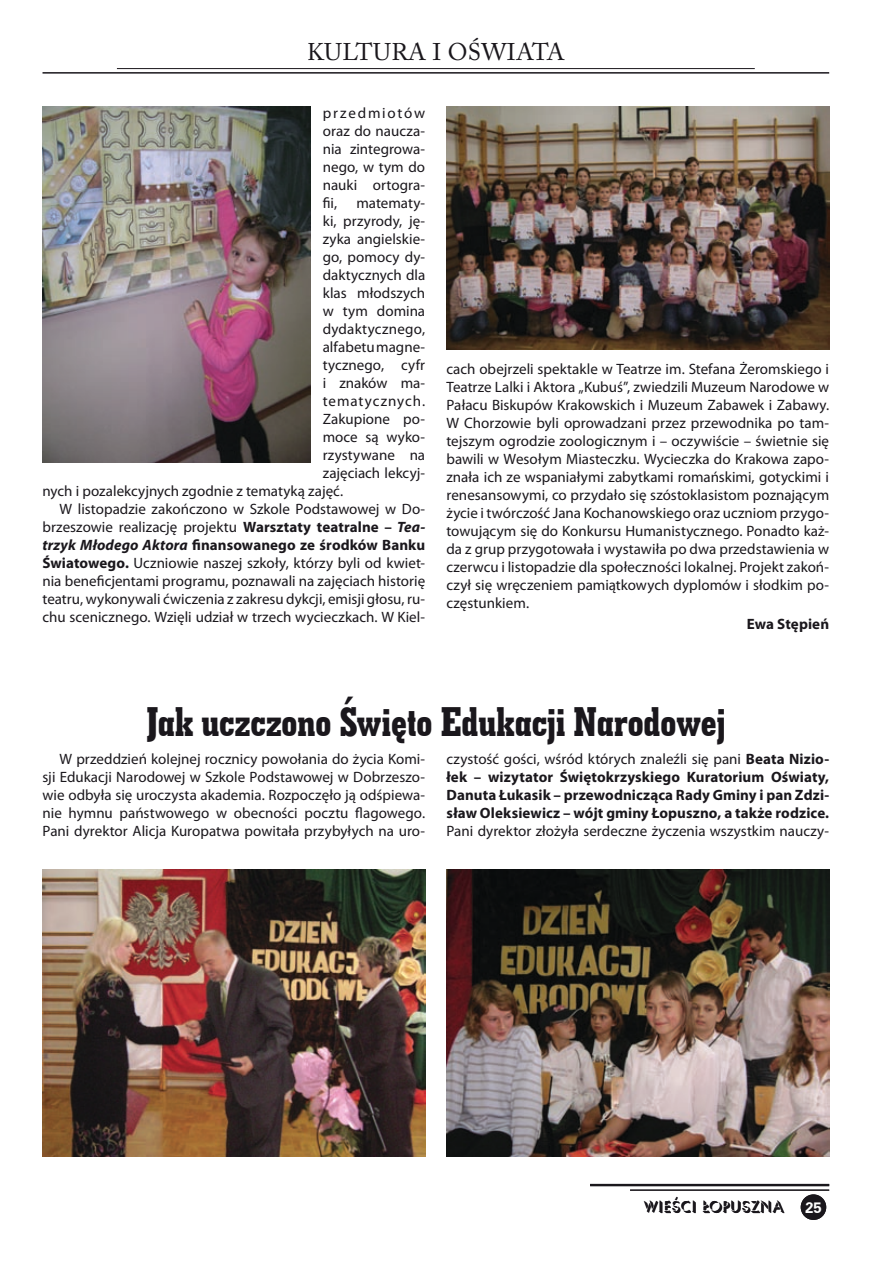
<style>
.page{position:relative;width:893px;height:1263px;background:#fff}
.page>*{position:absolute;margin:0;border:0;box-sizing:border-box;transform-origin:0 0}
.t1{font:42px "Geom Slab 703 BT Pl Cd Xtra Bd";color:#1a171c}
.t2{font:24px "Adobe Caslon Pro";letter-spacing:.015em;color:#1a171c}
.t3{font:16.5px "Umbrella";color:#1a171c}
.t4{font:15px/18px "Myriad Pro";letter-spacing:.005em;color:#1a171c;text-align:justify}
.t5{font:700 15px/18px "Myriad Pro";letter-spacing:.005em;color:#1a171c;text-align:justify}
.t6{font:15px "Myriad Pro";letter-spacing:.06em;color:#1a171c}
.t7{font:700 15px "Zurich L2";color:#fff}
.s1{font-weight:700}
.s2{font-weight:700;font-style:italic}
.s3{font-style:italic}
.s4{font-weight:400}
</style>
<div class="page">
<div style="left:801px;top:1194px;width:25px;height:26px;background:#1a171c;border-radius:50%"></div>
<hr style="left:590px;top:1184px;width:239px;height:2px;background:#1a171c">
<hr style="left:630px;top:1189px;width:199px;height:2px;background:#1a171c">
<hr style="left:43px;top:72px;width:786px;height:2px;background:#1a171c">
<hr style="left:117px;top:68px;width:638px;height:1px;background:#1a171c">
<img style="left:446px;top:106px;width:383px;height:244px">
<img style="left:43px;top:106px;width:267px;height:357px">
<img style="left:446px;top:869px;width:383px;height:288px">
<img style="left:43px;top:870px;width:382px;height:287px">
<h2 class="t2" style="left:307px;top:38px;width:259px">KU LTURA I OŚWIATA</h2>
<p class="t4" style="left:323px;top:103px;width:104px">przedmiotów oraz do naucza&shy;nia zintegrowa&shy;nego, w tym do nauki ortogra&shy;fii,</p>
<p class="t4" style="left:356px;top:193px;width:70px">matematy-</p>
<p class="t4" style="left:323px;top:211px;width:104px">ki, przyrody, ję-</p>
<p class="t4" style="left:323px;top:229px;width:104px">zyka angielskie-</p>
<p class="t4" style="left:323px;top:247px;width:104px">go, pomocy dy-</p>
<p class="t4" style="left:323px;top:265px;width:104px">daktycznych dla</p>
<p class="t4" style="left:323px;top:283px;width:104px">klas młodszych</p>
<p class="t4" style="left:323px;top:301px;width:104px">w tym domina</p>
<p class="t4" style="left:323px;top:319px;width:104px">dydaktycznego,</p>
<p class="t4" style="left:323px;top:337px;width:104px">alfabetu magne-</p>
<p class="t4" style="left:323px;top:355px;width:104px">tycznego, cyfr</p>
<p class="t4" style="left:323px;top:373px;width:104px">i znaków ma-</p>
<p class="t6" style="left:323px;top:391px;width:104px">tematycznych.</p>
<p class="t4" style="left:323px;top:409px;width:104px">Zakupione po-</p>
<p class="t4" style="left:323px;top:427px;width:104px">moce są wyko-</p>
<p class="t4" style="left:323px;top:445px;width:104px">rzystywane na</p>
<p class="t4" style="left:323px;top:463px;width:104px">zajęciach lekcyj-</p>
<p class="t4" style="left:43px;top:481px;width:302px">nych i pozalekcyjnych zgodnie z tematyką zajęć.</p>
<p class="t4" style="left:60px;top:499px;width:367px">W listopadzie zakończono w Szkole Podstawowej w Do-</p>
<p class="t4" style="left:43px;top:517px;width:384px">brzeszowie realizację projektu <span class="s1">Warsztaty teatralne –</span> <span class="s2">Tea-</span></p>
<p class="t5" style="left:43px;top:535px;width:384px"><span class="s3">trzyk Młodego Aktora</span> finansowanego ze środków Banku</p>
<p class="t4" style="left:43px;top:553px;width:384px"><span class="s1">Światowego.</span> Uczniowie naszej szkoły, którzy byli od kwiet-</p>
<p class="t4" style="left:43px;top:571px;width:384px">nia beneficjentami programu, poznawali na zajęciach historię</p>
<p class="t4" style="left:43px;top:589px;width:384px">teatru, wykonywali ćwiczenia z zakresu dykcji, emisji głosu, ru-</p>
<p class="t4" style="left:43px;top:607px;width:384px">chu scenicznego. Wzięli udział w trzech wycieczkach. W Kiel-</p>
<p class="t4" style="left:446px;top:360px;width:384px">cach obejrzeli spektakle w Teatrze im. Stefana Żeromskiego i Teatrze Lalki i Aktora „Kubuś”, zwiedzili Muzeum Narodowe w Pałacu Biskupów Krakowskich i Muzeum Zabawek i Zabawy.<br>W Chorzowie byli oprowadzani przez przewodnika po tam&shy;tejszym ogrodzie zoologicznym i – oczywiście – świetnie się bawili w Wesołym Miasteczku. Wycieczka do Krakowa zapo&shy;znała ich ze wspaniałymi zabytkami romańskimi, gotyckimi i renesansowymi, co przydało się szóstoklasistom poznającym życie i twórczość Jana Kochanowskiego oraz uczniom przygo&shy;towującym się do Konkursu Humanistycznego. Ponadto każ&shy;da z grup przygotowała i wystawiła po dwa przedstawienia w czerwcu i listopadzie dla społeczności lokalnej. Projekt zakoń&shy;czył się wręczeniem pamiątkowych dyplomów i słodkim po&shy;częstunkiem.</p>
<p class="t5" style="left:747px;top:615px;width:84px">Ewa Stępień</p>
<h1 class="t1" style="left:146px;top:695px;width:581px">Jak uczczono Święto Edukacji Narodowej</h1>
<p class="t5" style="left:446px;top:749px;width:384px"><span class="s4">czystość gości, wśród których znaleźli się pani</span> Beata Nizio&shy;łek – wizytator Świętokrzyskiego Kuratorium Oświaty, Danuta Łukasik – przewodnicząca Rady Gminy i pan Zdzi&shy;sław Oleksiewicz – wójt gminy Łopuszno, a także rodzice.</p>
<p class="t4" style="left:446px;top:822px;width:384px">Pani dyrektor złożyła serdeczne życzenia wszystkim nauczy-</p>
<p class="t4" style="left:43px;top:750px;width:384px;text-indent:17px">W przeddzień kolejnej rocznicy powołania do życia Komi&shy;sji Edukacji Narodowej w Szkole Podstawowej w Dobrzeszo&shy;wie odbyła się uroczysta akademia. Rozpoczęło ją odśpiewa&shy;nie hymnu państwowego w obecności pocztu flagowego.<br>Pani dyrektor Alicja Kuropatwa powitała przybyłych na uro-</p>
<p class="t3" style="left:644px;top:1196px;width:141px">WIEŚCI ŁOPUSZNA</p>
<p class="t7" style="left:805px;top:1197px;width:18px">295</p>
</div>
